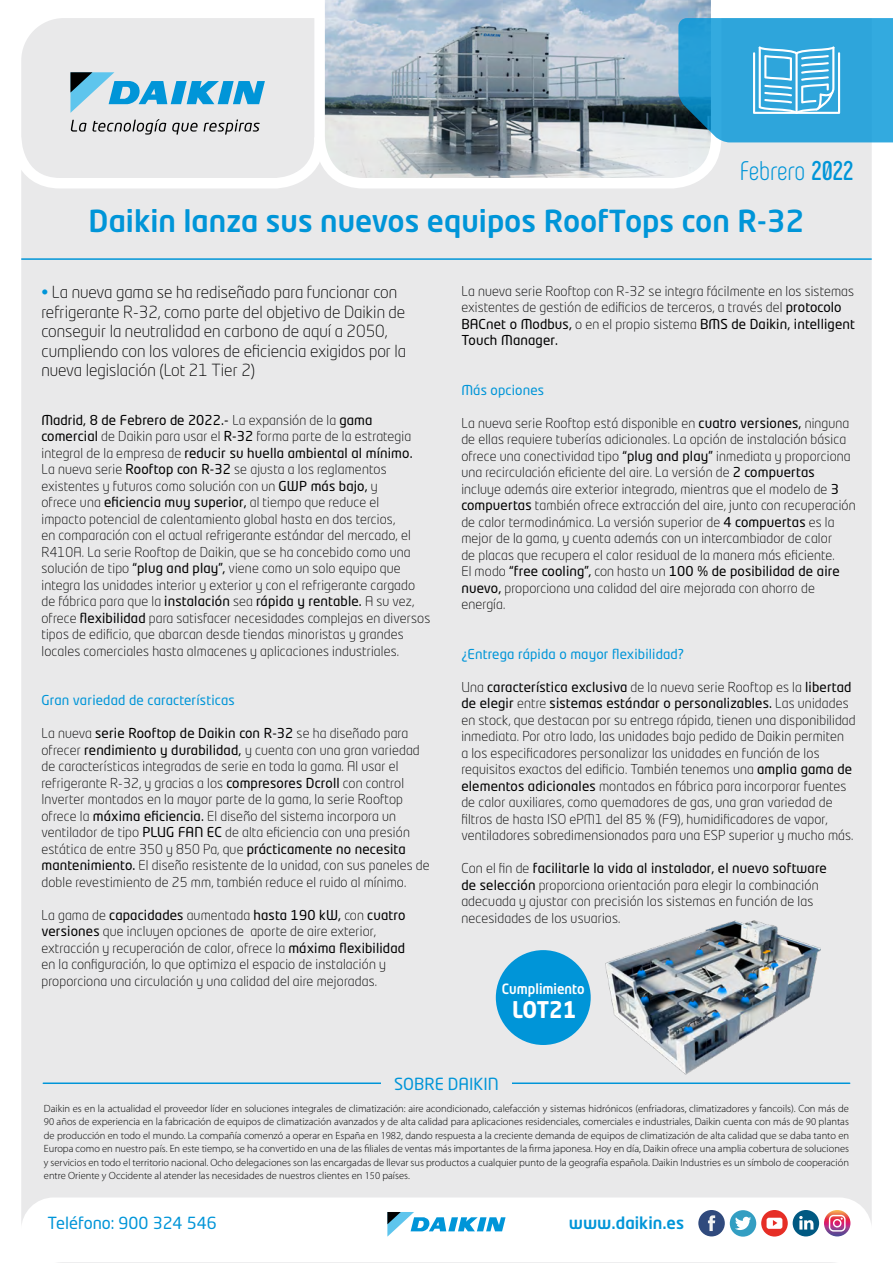
<style>
.page{position:relative;width:893px;height:1263px;background:#fff}
.page>*{position:absolute;margin:0;border:0;box-sizing:border-box;transform-origin:0 0}
.t1{font:500 30px "Neo Tech Std";color:#0095d8}
.t2{font:300 27px "Phenomena";letter-spacing:-.01em;color:#0095d8}
.t3{font:700 22.8px "Neo Tech Std";letter-spacing:-.015em;color:#fff;scale:.93 1}
.t4{font:300 16.5px/19.5px "Neo Tech Std";color:#000}
.t5{font:16.5px "Neo Tech Std";color:#0095d8}
.t6{font:500 16.5px "Neo Tech Std";color:#0095d8}
.t7{font:500 14.1px "Neo Tech Std";color:#fff;scale:.93 1}
.t8{font:300 13.5px/16.5px "Neo Tech Std";letter-spacing:.01em;color:#000}
.t9{font:13.5px "Neo Tech Std";letter-spacing:.01em;color:#0095d8}
.t10{font:300 10.5px/13.5px "Myriad Pro";color:#000;text-align:justify}
.s1{font-weight:700}
.s2{color:#0095d8}
.s3{font-weight:400}
</style>
<div class="page">
<div style="left:21px;top:142px;width:851px;height:1121px;background:#e9e9ea"></div>
<svg style="left:21px;top:1197px;width:851px;height:65px"></svg>
<hr style="left:43px;top:1082px;width:807px;height:2px;background:#0095d8">
<div style="left:381px;top:1077px;width:131px;height:12px;background:#e9e9ea"></div>
<svg style="left:387px;top:1212px;width:119px;height:24px"></svg>
<div style="left:793px;top:1210px;width:26px;height:26px;background:#005982;border-radius:50%"></div>
<svg style="left:799px;top:1216px;width:14px;height:13px"></svg>
<div style="left:730px;top:1210px;width:26px;height:26px;background:#339ec2;border-radius:50%"></div>
<svg style="left:735px;top:1217px;width:16px;height:13px"></svg>
<div style="left:761px;top:1210px;width:27px;height:26px;background:#e62e26;border-radius:50%"></div>
<svg style="left:766px;top:1218px;width:16px;height:11px"></svg>
<div style="left:698px;top:1210px;width:27px;height:26px;background:#304a7d;border-radius:50%"></div>
<svg style="left:708px;top:1215px;width:7px;height:16px"></svg>
<svg style="left:824px;top:1210px;width:26px;height:26px"></svg>
<svg style="left:829px;top:1215px;width:17px;height:16px"></svg>
<hr style="left:21px;top:258px;width:851px;height:2px;background:#0095d8">
<svg style="left:21px;top:18px;width:288px;height:176px;background:#dae3e7"></svg>
<svg style="left:309px;top:0;width:418px;height:194px;background:#adb8c1"></svg>
<svg style="left:678px;top:18px;width:215px;height:124px;background:#3ea9da"></svg>
<img style="left:605px;top:921px;width:216px;height:153px">
<div style="left:496px;top:950px;width:95px;height:95px;background:#0095d8;border-radius:50%"></div>
<p class="t2" style="left:740px;top:155px;width:115px">Febrero <span class="s1">2022</span></p>
<p class="t1" style="left:89px;top:202px;width:717px">Daikin lanza sus nuevos equipos RoofTops con R-32</p>
<p class="t4" style="left:41px;top:282px;width:366px"><span class="s2">•</span> La nueva gama se ha rediseñado para funcionar con refrigerante R-32, como parte del objetivo de Daikin de conseguir la neutralidad en carbono de aquí a 2050, cumpliendo con los valores de eficiencia exigidos por la nueva legislación (Lot 21 Tier 2)</p>
<p class="t8" style="left:41px;top:411px;width:390px"><span class="s3">Madrid, 8 de Febrero de 2022.-</span> La expansión de la <span class="s3">gama comercial</span> de Daikin para usar el <span class="s3">R-32</span> forma parte de la estrategia integral de la empresa de <span class="s3">reducir su huella ambiental al mínimo.<br></span>La nueva serie <span class="s3">Rooftop con R-32</span> se ajusta a los reglamentos existentes y futuros como solución con un <span class="s3">GWP más bajo,</span> y<br>ofrece una <span class="s3">eficiencia muy superior,</span> al tiempo que reduce el<br>impacto potencial de calentamiento global hasta en dos tercios,<br>en comparación con el actual refrigerante estándar del mercado, el R410A. La serie Rooftop de Daikin, que se ha concebido como una solución de tipo <span class="s3">“plug and play”,</span> viene como un solo equipo que integra las unidades interior y exterior y con el refrigerante cargado de fábrica para que la <span class="s3">instalación</span> sea <span class="s3">rápida y rentable.</span> A su vez, ofrece <span class="s3">flexibilidad</span> para satisfacer necesidades complejas en diversos tipos de edificio, que abarcan desde tiendas minoristas y grandes locales comerciales hasta almacenes y aplicaciones industriales.</p>
<p class="t9" style="left:41px;top:692px;width:195px">Gran variedad de características</p>
<p class="t8" style="left:41px;top:725px;width:390px">La nueva <span class="s3">serie Rooftop de Daikin con R-32</span> se ha diseñado para ofrecer <span class="s3">rendimiento y durabilidad,</span> y cuenta con una gran variedad de características integradas de serie en toda la gama. Al usar el refrigerante R-32, y gracias a los <span class="s3">compresores Dcroll</span> con control Inverter montados en la mayor parte de la gama, la serie Rooftop ofrece la <span class="s3">máxima eficiencia.</span> El diseño del sistema incorpora un ventilador de tipo <span class="s3">PLUG FAN EC</span> de alta eficiencia con una presión estática de entre 350 y 850 Pa, que <span class="s3">prácticamente no necesita mantenimiento.</span> El diseño resistente de la unidad, con sus paneles de doble revestimiento de 25 mm, también reduce el ruido al mínimo.</p>
<p class="t8" style="left:41px;top:906px;width:365px">La gama de <span class="s3">capacidades</span> aumentada <span class="s3">hasta 190 kW,</span> con <span class="s3">cuatro versiones</span> que incluyen opciones de aporte de aire exterior, extracción y recuperación de calor, ofrece la <span class="s3">máxima flexibilidad </span>en la configuración, lo que optimiza el espacio de instalación y proporciona una circulación y una calidad del aire mejoradas.</p>
<p class="t8" style="left:461px;top:282px;width:395px">La nueva serie Rooftop con R-32 se integra fácilmente en los sistemas existentes de gestión de edificios de terceros, a través del <span class="s3">protocolo BACnet o Modbus,</span> o en el propio sistema <span class="s3">BMS de Daikin, intelligent Touch Manager.</span></p>
<p class="t9" style="left:461px;top:381px;width:84px">Más opciones</p>
<p class="t8" style="left:461px;top:414px;width:396px">La nueva serie Rooftop está disponible en <span class="s3">cuatro versiones,</span> ninguna de ellas requiere tuberías adicionales. La opción de instalación básica ofrece una conectividad tipo <span class="s3">“plug and play”</span> inmediata y proporciona una recirculación eficiente del aire. La versión de <span class="s3">2 compuertas </span>incluye además aire exterior integrado, mientras que el modelo de <span class="s3">3 compuertas</span> también ofrece extracción del aire, junto con recuperación de calor termodinámica. La versión superior de <span class="s3">4 compuertas</span> es la mejor de la gama, y cuenta además con un intercambiador de calor<br>de placas que recupera el calor residual de la manera más eficiente.<br>El modo <span class="s3">“free cooling”,</span> con hasta un <span class="s3">100 % de posibilidad de aire nuevo,</span> proporciona una calidad del aire mejorada con ahorro de energía.</p>
<p class="t9" style="left:461px;top:645px;width:224px">¿Entrega rápida o mayor flexibilidad?</p>
<p class="t8" style="left:461px;top:678px;width:396px">Una <span class="s3">característica exclusiva</span> de la nueva serie Rooftop es la <span class="s3">libertad de elegir</span> entre <span class="s3">sistemas estándar o personalizables.</span> Las unidades en stock, que destacan por su entrega rápida, tienen una disponibilidad inmediata. Por otro lado, las unidades bajo pedido de Daikin permiten<br>a los especificadores personalizar las unidades en función de los requisitos exactos del edificio. También tenemos una <span class="s3">amplia gama de elementos adicionales</span> montados en fábrica para incorporar fuentes de calor auxiliares, como quemadores de gas, una gran variedad de filtros de hasta ISO ePM1 del 85 % (F9), humidificadores de vapor, ventiladores sobredimensionados para una ESP superior y mucho más.</p>
<p class="t8" style="left:461px;top:860px;width:367px">Con el fin de <span class="s3">facilitarle la vida al instalador, el nuevo software de selección</span> proporciona orientación para elegir la combinación adecuada y ajustar con precisión los sistemas en función de las necesidades de los usuarios.</p>
<p class="t7" style="left:502px;top:979px;width:90px">Cumplimiento</p>
<p class="t3" style="left:512px;top:995px;width:71px">LOT21</p>
<p class="t5" style="left:394px;top:1073px;width:106px">SOBRE DAIKIN</p>
<p class="t10" style="left:44px;top:1101px;width:807px">Daikin es en la actualidad el proveedor líder en soluciones integrales de climatización: aire acondicionado, calefacción y sistemas hidrónicos (enfriadoras, climatizadores y fancoils). Con más de 90 años de experiencia en la fabricación de equipos de climatización avanzados y de alta calidad para aplicaciones residenciales, comerciales e industriales, Daikin cuenta con más de 90 plantas de producción en todo el mundo. La compañía comenzó a operar en España en 1982, dando respuesta a la creciente demanda de equipos de climatización de alta calidad que se daba tanto en Europa como en nuestro país. En este tiempo, se ha convertido en una de las filiales de ventas más importantes de la firma japonesa. Hoy en día, Daikin ofrece una amplia cobertura de soluciones y servicios en todo el territorio nacional. Ocho delegaciones son las encargadas de llevar sus productos a cualquier punto de la geografía española. Daikin Industries es un símbolo de cooperación entre Oriente y Occidente al atender las necesidades de nuestros clientes en 150 países.</p>
<p class="t5" style="left:48px;top:1213px;width:171px">Teléfono: 900 324 546</p>
<p class="t6" style="left:569px;top:1212px;width:117px">www.daikin.es</p>
</div>
